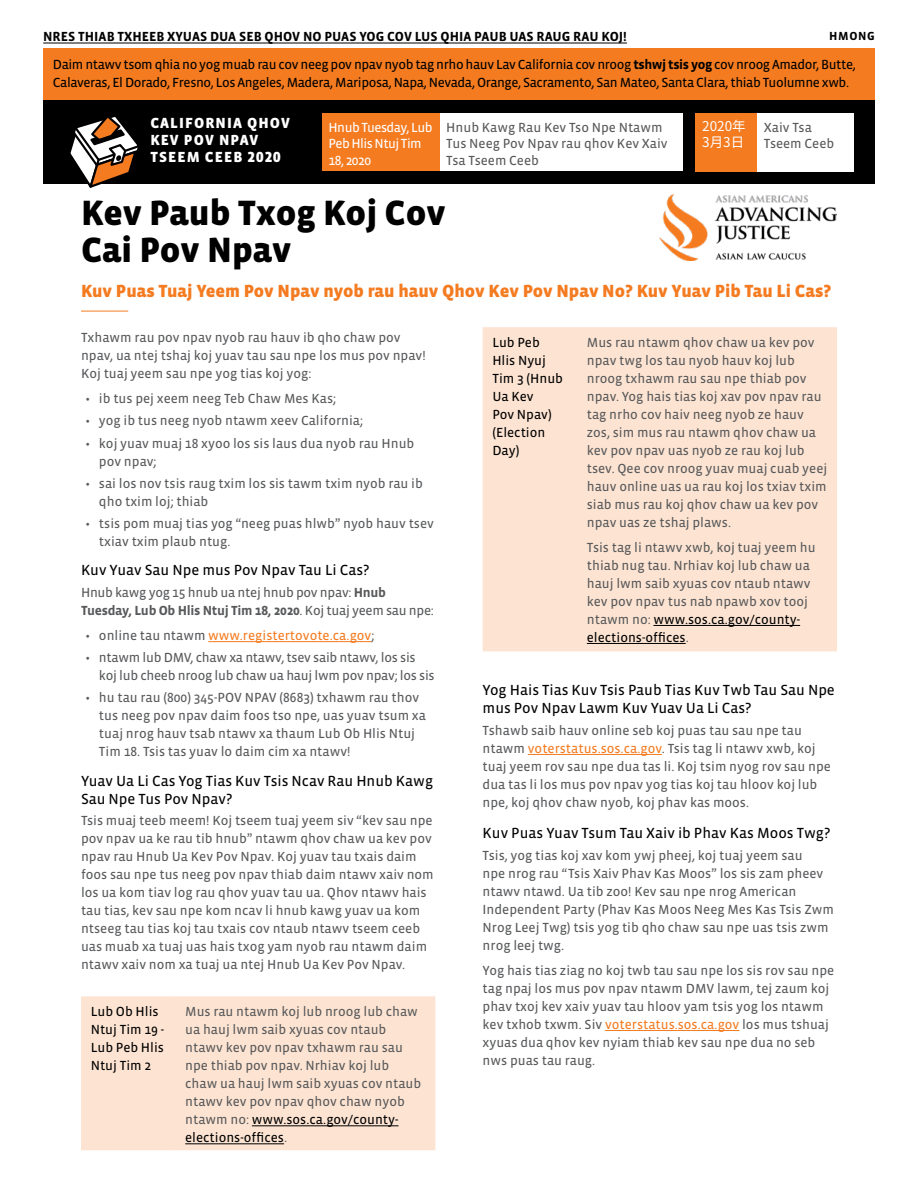
<style>
.page{position:relative;width:918px;height:1188px;background:#fff}
.page>*{position:absolute;margin:0;border:0;box-sizing:border-box;transform-origin:0 0}
.t1{font:900 36px/37.2px "Vista Sans OTCE";color:#000}
.t2{font:900 18px "Vista Sans OTCE";color:#f47b20}
.t3{font:15px/18px "Vista Sans OTCE";color:#000}
.t4{font:900 15px/17.1px "Vista Sans OTCE";letter-spacing:.07em;color:#fff}
.t5{font:13.5px/18px "Vista Sans OTCE";color:#58595b}
.t6{font:13.5px/18px "Vista Sans OTCE";letter-spacing:-.03em;color:#000}
.t7{font:13.5px/18px "Vista Sans OTCE";letter-spacing:-.02em;color:#58595b}
.t8{font:13.5px/18px "Vista Sans OTCE";color:#000}
.t9{font:700 13.5px "Vista Sans OTCE";color:#000}
.t10{font:13.5px "Vista Sans OTCE";color:#f47b20}
.t11{font:13.5px/16.5px "Vista Sans OTCE";letter-spacing:-.04em;color:#fff}
.t12{font:13.5px/16.5px "Noto Sans CJ Kjp";color:#fff}
.t13{font:700 12px "Vista Sans OTCE";letter-spacing:.05em;color:#000}
.s1{font-weight:700}
.s2{color:#58595b}
.s3{color:#000}
.s4{color:#f47b20}
</style>
<div class="page">
<div style="left:43px;top:100px;width:832px;height:83px;background:#000"></div>
<hr style="left:81px;top:311px;width:47px;height:1px;background:#f47b20">
<hr style="left:208px;top:641px;width:163px;height:1px;background:#f47b20">
<div style="left:81px;top:996px;width:354px;height:154px;background:#fde4d2"></div>
<hr style="left:252px;top:1126px;width:147px;height:1px;background:#000">
<hr style="left:185px;top:1144px;width:99px;height:1px;background:#000">
<hr style="left:528px;top:754px;width:134px;height:1px;background:#f47b20">
<hr style="left:605px;top:1030px;width:134px;height:1px;background:#f47b20">
<div style="left:483px;top:327px;width:354px;height:324px;background:#fde4d2"></div>
<hr style="left:653px;top:625px;width:147px;height:1px;background:#000">
<hr style="left:587px;top:643px;width:99px;height:1px;background:#000">
<img style="left:659px;top:195px;width:178px;height:66px">
<div style="left:322px;top:113px;width:118px;height:58px;background:#f47b20"></div>
<div style="left:440px;top:113px;width:243px;height:58px;background:#fff"></div>
<div style="left:696px;top:113px;width:61px;height:59px;background:#f47b20"></div>
<div style="left:757px;top:113px;width:96px;height:59px;background:#fff"></div>
<svg style="left:67px;top:117px;width:75px;height:71px"></svg>
<div style="left:43px;top:48px;width:832px;height:52px;background:#f47b20"></div>
<hr style="left:43px;top:43px;width:584px;height:1px;background:#000">
<p class="t9" style="left:43px;top:29px;width:585px">NRES THIAB TXHEEB XYUAS DUA SEB QHOV NO PUAS YOG COV LUS QHIA PAUB UAS RAUG RAU KOJ!</p>
<p class="t13" style="left:829px;top:29px;width:47px">HMONG</p>
<p class="t6" style="left:53px;top:56px;width:804px">Daim ntawv tsom qhia no yog muab rau cov neeg pov npav nyob tag nrho hauv Lav California cov nroog <span class="s1">tshwj tsis yog</span> cov nroog Amador, Butte,<br>Calaveras, El Dorado, Fresno, Los Angeles, Madera, Mariposa, Napa, Nevada, Orange, Sacramento, San Mateo, Santa Clara, thiab Tuolumne xwb.</p>
<p class="t4" style="left:150px;top:114px;width:141px">CALIFORNIA QHOV<br>KEV POV NPAV<br>TSEEM CEEB 2020</p>
<h1 class="t1" style="left:81px;top:194px;width:366px">Kev Paub Txog Koj Cov<br>Cai Pov Npav</h1>
<p class="t11" style="left:329px;top:119px;width:105px">Hnub Tuesday, Lub<br>Peb Hlis Ntuj Tim<br>18, 2020</p>
<p class="t5" style="left:446px;top:119px;width:223px;line-height:16.5px">Hnub Kawg Rau Kev Tso Npe Ntawm<br>Tus Neeg Pov Npav rau qhov Kev Xaiv<br>Tsa Tseem Ceeb</p>
<p class="t12" style="left:702px;top:118px;width:45px">2020年<br>3月3日</p>
<p class="t5" style="left:764px;top:119px;width:72px;line-height:16.5px">Xaiv Tsa<br>Tseem Ceeb</p>
<h2 class="t2" style="left:81px;top:281px;width:752px">Kuv Puas Tuaj Yeem Pov Npav nyob rau hauv Qhov Kev Pov Npav No? Kuv Yuav Pib Tau Li Cas?</h2>
<p class="t5" style="left:81px;top:329px;width:346px">Txhawm rau pov npav nyob rau hauv ib qho chaw pov npav, ua ntej tshaj koj yuav tau sau npe los mus pov npav!<br>Koj tuaj yeem sau npe yog tias koj yog:</p>
<p class="t5" style="left:85px;top:389px;width:252px">• ib tus pej xeem neeg Teb Chaw Mes Kas;</p>
<p class="t5" style="left:85px;top:412px;width:279px">• yog ib tus neeg nyob ntawm xeev California;</p>
<p class="t5" style="left:99px;top:434px;width:317px;text-indent:-14px">• koj yuav muaj 18 xyoo los sis laus dua nyob rau Hnub pov npav;</p>
<p class="t5" style="left:99px;top:474px;width:325px;text-indent:-14px">• sai los nov tsis raug txim los sis tawm txim nyob rau ib qho txim loj; thiab</p>
<p class="t5" style="left:99px;top:515px;width:336px;text-indent:-14px">• tsis pom muaj tias yog “neeg puas hlwb” nyob hauv tsev txiav txim plaub ntug.</p>
<p class="t3" style="left:81px;top:561px;width:290px">Kuv Yuav Sau Npe mus Pov Npav Tau Li Cas?</p>
<p class="t7" style="left:81px;top:583px;width:355px">Hnub kawg yog 15 hnub ua ntej hnub pov npav: <span class="s1">Hnub<br>Tuesday, Lub Ob Hlis Ntuj Tim 18, 2020</span>. Koj tuaj yeem sau npe:</p>
<p class="t10" style="left:85px;top:628px;width:290px"><span class="s2">• online tau ntawm</span> www.registertovote.ca.gov<span class="s2">;</span></p>
<p class="t7" style="left:99px;top:648px;width:337px;text-indent:-14px">• ntawm lub DMV, chaw xa ntawv, tsev saib ntawv, los sis koj lub cheeb nroog lub chaw ua hauj lwm pov npav; los sis</p>
<p class="t5" style="left:99px;top:689px;width:328px;text-indent:-14px">• hu tau rau (800) 345-POV NPAV (8683) txhawm rau thov tus neeg pov npav daim foos tso npe, uas yuav tsum xa tuaj nrog hauv tsab ntawv xa thaum Lub Ob Hlis Ntuj Tim 18. Tsis tas yuav lo daim cim xa ntawv!</p>
<p class="t3" style="left:81px;top:771px;width:354px">Yuav Ua Li Cas Yog Tias Kuv Tsis Ncav Rau Hnub Kawg<br>Sau Npe Tus Pov Npav?</p>
<p class="t5" style="left:81px;top:812px;width:354px">Tsis muaj teeb meem! Koj tseem tuaj yeem siv “kev sau npe pov npav ua ke rau tib hnub” ntawm qhov chaw ua kev pov npav rau Hnub Ua Kev Pov Npav. Koj yuav tau txais daim foos sau npe tus neeg pov npav thiab daim ntawv xaiv nom los ua kom tiav log rau qhov yuav tau ua. Qhov ntawv hais tau tias, kev sau npe kom ncav li hnub kawg yuav ua kom ntseeg tau tias koj tau txais cov ntaub ntawv tseem ceeb uas muab xa tuaj uas hais txog yam nyob rau ntawm daim ntawv xaiv nom xa tuaj ua ntej Hnub Ua Kev Pov Npav.</p>
<p class="t8" style="left:91px;top:1002px;width:75px">Lub Ob Hlis<br>Ntuj Tim 19 -<br>Lub Peb Hlis<br>Ntuj Tim 2</p>
<p class="t5" style="left:185px;top:1002px;width:238px">Mus rau ntawm koj lub nroog lub chaw ua hauj lwm saib xyuas cov ntaub ntawv kev pov npav txhawm rau sau npe thiab pov npav. Nrhiav koj lub chaw ua hauj lwm saib xyuas cov ntaub ntawv kev pov npav qhov chaw nyob ntawm no: <span class="s3">www.sos.ca.gov/county&shy;elections-offices</span>.</p>
<p class="t8" style="left:492px;top:333px;width:72px">Lub Peb<br>Hlis Nyuj<br>Tim 3 (Hnub<br>Ua Kev<br>Pov Npav) (Election<br>Day)</p>
<p class="t5" style="left:587px;top:333px;width:242px">Mus rau ntawm qhov chaw ua kev pov npav twg los tau nyob hauv koj lub nroog txhawm rau sau npe thiab pov npav. Yog hais tias koj xav pov npav rau tag nrho cov haiv neeg nyob ze hauv zos, sim mus rau ntawm qhov chaw ua kev pov npav uas nyob ze rau koj lub tsev. Qee cov nroog yuav muaj cuab yeej hauv online uas ua rau koj los txiav txim siab mus rau koj qhov chaw ua kev pov npav uas ze tshaj plaws.</p>
<p class="t5" style="left:587px;top:538px;width:230px">Tsis tag li ntawv xwb, koj tuaj yeem hu thiab nug tau. Nrhiav koj lub chaw ua hauj lwm saib xyuas cov ntaub ntawv kev pov npav tus nab npawb xov tooj ntawm no: <span class="s3">www.sos.ca.gov/county&shy;elections-offices</span>.</p>
<p class="t3" style="left:483px;top:681px;width:354px">Yog Hais Tias Kuv Tsis Paub Tias Kuv Twb Tau Sau Npe mus Pov Npav Lawm Kuv Yuav Ua Li Cas?</p>
<p class="t5" style="left:483px;top:721px;width:350px">Tshawb saib hauv online seb koj puas tau sau npe tau ntawm <span class="s4">voterstatus.sos.ca.gov</span>. Tsis tag li ntawv xwb, koj tuaj yeem rov sau npe dua tas li. Koj tsim nyog rov sau npe dua tas li los mus pov npav yog tias koj tau hloov koj lub npe, koj qhov chaw nyob, koj phav kas moos.</p>
<p class="t3" style="left:483px;top:824px;width:349px">Kuv Puas Yuav Tsum Tau Xaiv ib Phav Kas Moos Twg?</p>
<p class="t5" style="left:483px;top:846px;width:353px">Tsis, yog tias koj xav kom ywj pheej, koj tuaj yeem sau<br>npe nrog rau “Tsis Xaiv Phav Kas Moos” los sis zam pheev ntawv ntawd. Ua tib zoo! Kev sau npe nrog American Independent Party (Phav Kas Moos Neeg Mes Kas Tsis Zwm Nrog Leej Twg) tsis yog tib qho chaw sau npe uas tsis zwm nrog leej twg.</p>
<p class="t5" style="left:483px;top:961px;width:353px">Yog hais tias ziag no koj twb tau sau npe los sis rov sau npe tag npaj los mus pov npav ntawm DMV lawm, tej zaum koj phav txoj kev xaiv yuav tau hloov yam tsis yog los ntawm kev txhob txwm. Siv <span class="s4">voterstatus.sos.ca.gov</span> los mus tshuaj xyuas dua qhov kev nyiam thiab kev sau npe dua no seb nws puas tau raug.</p>
</div>
